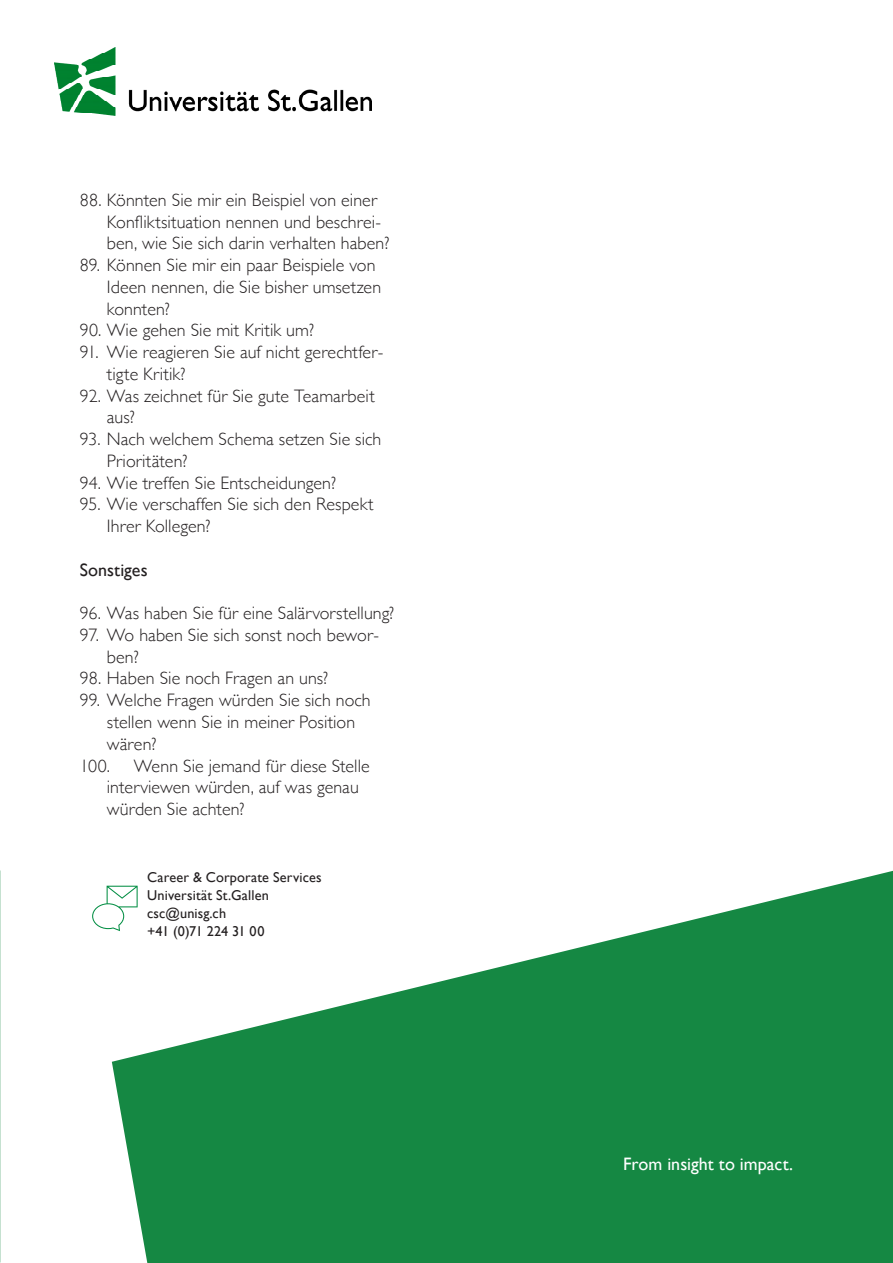
<style>
.page{position:relative;width:893px;height:1263px;background:#fff}
.page>*{position:absolute;margin:0;border:0;box-sizing:border-box;transform-origin:0 0}
.t1{font:300 18px/21.8px "Gill Sans";letter-spacing:.005em;color:#231f20}
.Subtitle_12{font:18px "Gill Sans";color:#fff}
.Copy_Factsheets_12{font:18px "Gill Sans";letter-spacing:.005em;color:#231f20}
.Adress_9_5{font:14.25px/18px "Gill Sans";letter-spacing:.01em;color:#231f20}
.Adress_9_5-2{font:14.25px "Gill Sans";letter-spacing:-.03em;color:#231f20}
</style>
<div class="page">
<svg style="left:112px;top:871px;width:781px;height:392px;fill:#158843"></svg>
<svg style="left:92px;top:886px;width:46px;height:45px"></svg>
<img style="left:54px;top:47px;width:317px;height:69px">
<p class="t1" style="left:107px;top:188px;width:284px;text-indent:-27px">88. Könnten Sie mir ein Beispiel von einer<br>Konfliktsituation nennen und beschrei&shy;ben, wie Sie sich darin verhalten haben?</p>
<p class="t1" style="left:107px;top:254px;width:276px;text-indent:-27px">89. Können Sie mir ein paar Beispiele von<br>Ideen nennen, die Sie bisher umsetzen konnten?</p>
<p class="t1" style="left:80px;top:319px;width:236px">90. Wie gehen Sie mit Kritik um?</p>
<p class="t1" style="left:107px;top:341px;width:278px;text-indent:-27px">91. Wie reagieren Sie auf nicht gerechtfer&shy;tigte Kritik?</p>
<p class="t1" style="left:107px;top:384px;width:269px;text-indent:-27px">92. Was zeichnet für Sie gute Teamarbeit aus?</p>
<p class="t1" style="left:107px;top:428px;width:276px;text-indent:-27px">93. Nach welchem Schema setzen Sie sich<br>Prioritäten?</p>
<p class="t1" style="left:80px;top:471px;width:258px">94. Wie treffen Sie Entscheidungen?</p>
<p class="t1" style="left:107px;top:493px;width:268px;text-indent:-27px">95. Wie verschaffen Sie sich den Respekt<br>Ihrer Kollegen?</p>
<p class="Copy_Factsheets_12" style="left:80px;top:559px;width:69px">Sonstiges</p>
<p class="t1" style="left:80px;top:602px;width:316px">96. Was haben Sie für eine Salärvorstellung?</p>
<p class="t1" style="left:107px;top:623px;width:274px;text-indent:-27px">97. Wo haben Sie sich sonst noch bewor&shy;ben?</p>
<p class="t1" style="left:80px;top:667px;width:250px">98. Haben Sie noch Fragen an uns?</p>
<p class="t1" style="left:107px;top:689px;width:265px;text-indent:-27px">99. Welche Fragen würden Sie sich noch stellen wenn Sie in meiner Position wären?</p>
<p class="t1" style="left:80px;top:754px;width:32px">100.</p>
<p class="t1" style="left:107px;top:754px;width:264px;text-indent:27px">Wenn Sie jemand für diese Stelle interviewen würden, auf was genau würden Sie achten?</p>
<p class="Adress_9_5" style="left:147px;top:868px;width:176px">Career &amp; Corporate Services<br>Universität St.Gallen</p>
<p class="Adress_9_5" style="left:147px;top:904px;width:81px">csc@unisg.ch</p>
<p class="Adress_9_5-2" style="left:147px;top:923px;width:119px">+41 (0)71 224 31 00</p>
<p class="Subtitle_12" style="left:623px;top:1153px;width:171px">From insight to impact.</p>
</div>
